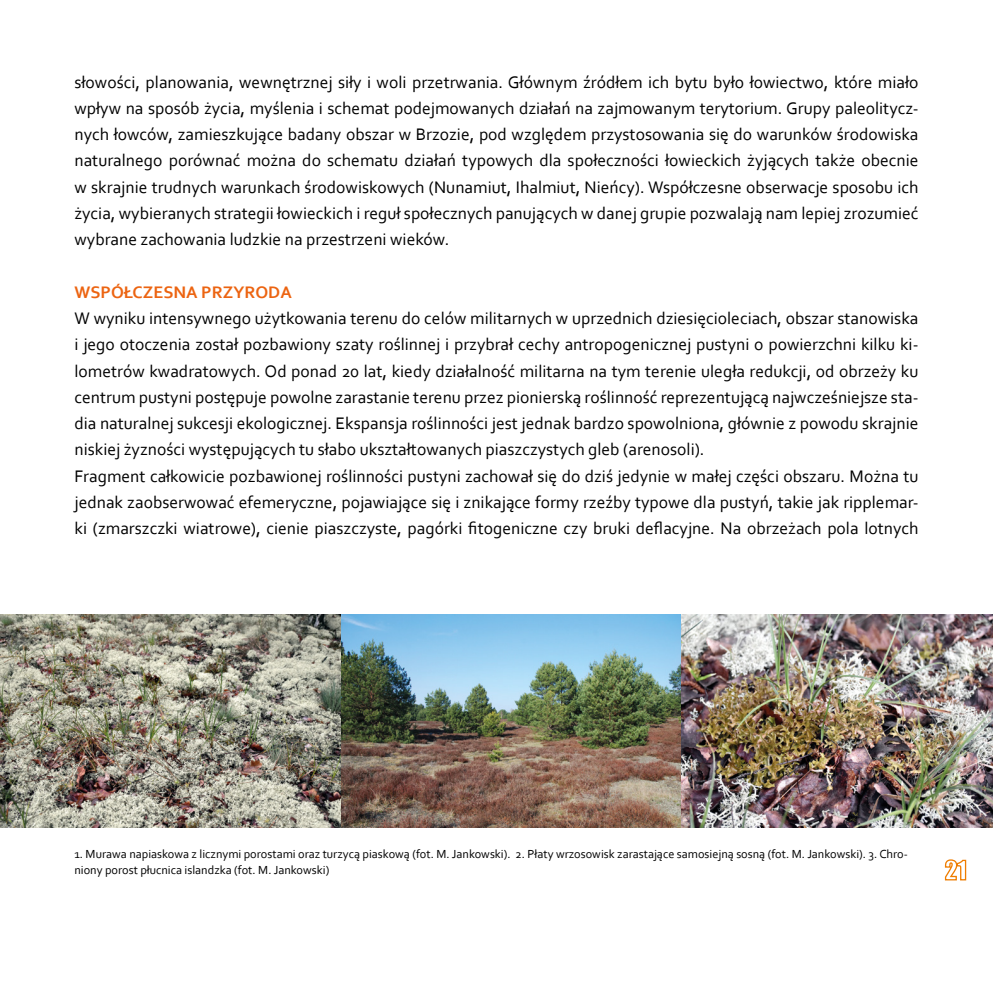
<style>
.page{position:relative;width:993px;height:993px;background:#fff}
.page>*{position:absolute;margin:0;border:0;box-sizing:border-box;transform-origin:0 0}
.t1{font:17.5px/26.2px "Corbel";color:#000;text-align:justify}
.t2{font:700 17.5px "Corbel";color:#ec6411}
.t3{font:12.25px/15.8px "Corbel";color:#000}
</style>
<div class="page">
<img style="left:0;top:614px;width:992px;height:213px">
<svg style="left:944px;top:859px;width:22px;height:21px"></svg>
<p class="t1" style="left:74px;top:68px;width:845px">słowości, planowania, wewnętrznej siły i woli przetrwania. Głównym źródłem ich bytu było łowiectwo, które miało wpływ na sposób życia, myślenia i schemat podejmowanych działań na zajmowanym terytorium. Grupy paleolitycz&shy;nych łowców, zamieszkujące badany obszar w Brzozie, pod względem przystosowania się do warunków środowiska naturalnego porównać można do schematu działań typowych dla społeczności łowieckich żyjących także obecnie w skrajnie trudnych warunkach środowiskowych (Nunamiut, Ihalmiut, Nieńcy). Współczesne obserwacje sposobu ich życia, wybieranych strategii łowieckich i reguł społecznych panujących w danej grupie pozwalają nam lepiej zrozumieć wybrane zachowania ludzkie na przestrzeni wieków.</p>
<p class="t2" style="left:74px;top:281px;width:219px">WSPÓŁCZESNA PRZYRODA</p>
<p class="t1" style="left:74px;top:304px;width:845px;text-align:left">W wyniku intensywnego użytkowania terenu do celów militarnych w uprzednich dziesięcioleciach, obszar stanowiska i jego otoczenia został pozbawiony szaty roślinnej i przybrał cechy antropogenicznej pustyni o powierzchni kilku ki&shy;lometrów kwadratowych. Od ponad 20 lat, kiedy działalność militarna na tym terenie uległa redukcji, od obrzeży ku centrum pustyni postępuje powolne zarastanie terenu przez pionierską roślinność reprezentującą najwcześniejsze sta&shy;dia naturalnej sukcesji ekologicznej. Ekspansja roślinności jest jednak bardzo spowolniona, głównie z powodu skrajnie niskiej żyzności występujących tu słabo ukształtowanych piaszczystych gleb (arenosoli).<br>Fragment całkowicie pozbawionej roślinności pustyni zachował się do dziś jedynie w małej części obszaru. Można tu jednak zaobserwować efemeryczne, pojawiające się i znikające formy rzeźby typowe dla pustyń, takie jak ripplemar&shy;ki (zmarszczki wiatrowe), cienie piaszczyste, pagórki fitogeniczne czy bruki deflacyjne. Na obrzeżach pola lotnych</p>
<p class="t3" style="left:74px;top:845px;width:834px">1. Murawa napiaskowa z licznymi porostami oraz turzycą piaskową (fot. M. Jankowski). 2. Płaty wrzosowisk zarastające samosiejną sosną (fot. M. Jankowski). 3. Chro&shy;niony porost płucnica islandzka (fot. M. Jankowski)</p>
</div>
